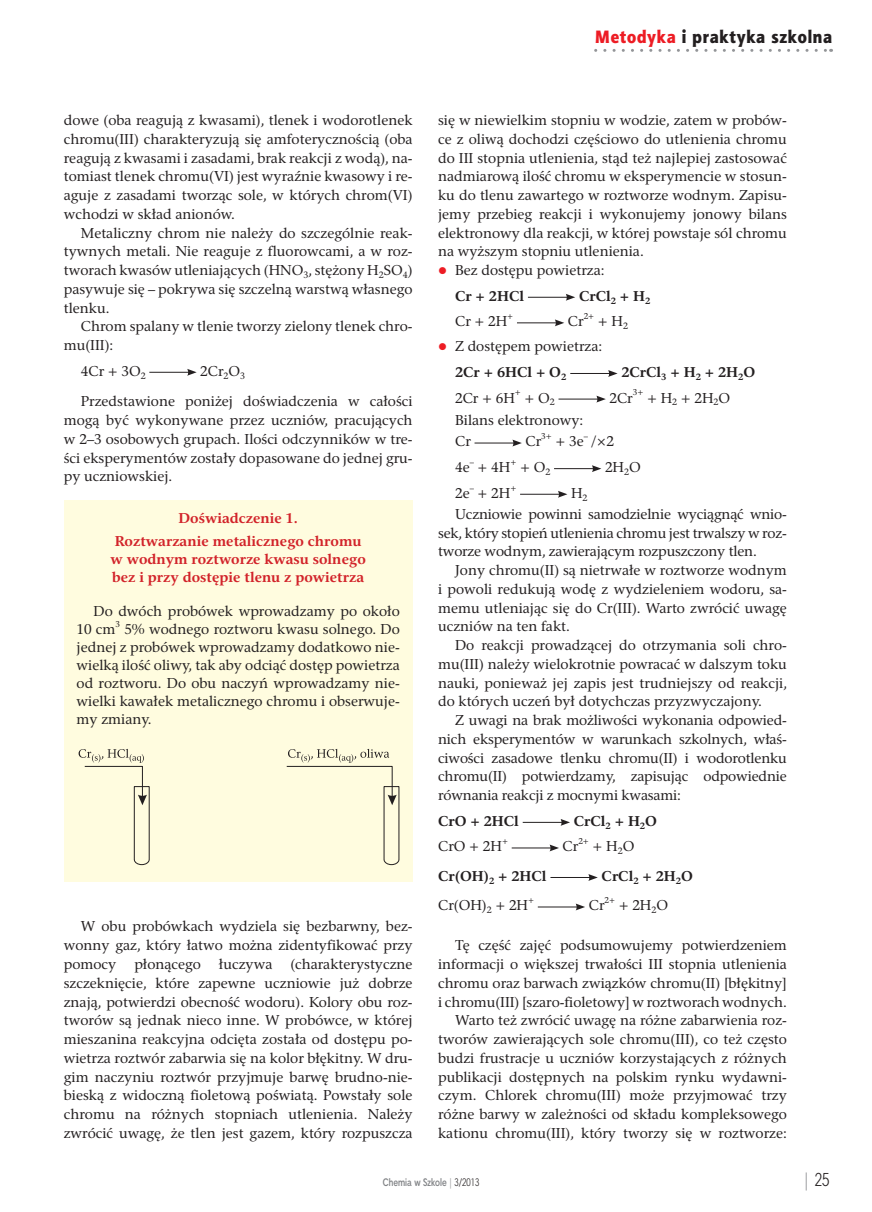
<style>
.page{position:relative;width:872px;height:1212px;background:#fff}
.page>*{position:absolute;margin:0;border:0;box-sizing:border-box;transform-origin:0 0}
.t1{font:18px "Aerton Cnd EFN Black";letter-spacing:.04em;color:#231f20;scale:1.1 1}
.t2{font:18px "Straight Cnd EFN";color:#231f20}
.t3{font:14.25px/18.8px "Rashel EFN";color:#231f20;text-align:justify}
.t4{font:700 14.25px/22.2px "Rashel EFN";color:#d2232a;text-align:center}
.t5{font:700 14.25px "Rashel EFN";color:#231f20}
.t6{font:700 10.5px "Straight Cnd EFN";color:#808285}
.t7{font:8.55px "Rashel EFN";color:#231f20}
.s1{color:#ed1c24}
.s2{font-weight:700}
.s3{font-weight:400;color:#939598}
.s4{font-weight:400;color:#231f20}
.s5{color:#939598}
</style>
<div class="page">
<svg style="left:595px;top:49px;width:236px;height:3px"></svg>
<hr style="left:149px;top:372px;width:40px;height:1px;background:#231f20">
<svg style="left:187px;top:369px;width:10px;height:7px"></svg>
<hr style="left:528px;top:297px;width:40px;height:1px;background:#231f20">
<svg style="left:566px;top:294px;width:9px;height:7px"></svg>
<hr style="left:517px;top:322px;width:40px;height:1px;background:#231f20">
<svg style="left:555px;top:319px;width:9px;height:7px"></svg>
<hr style="left:570px;top:373px;width:40px;height:1px;background:#231f20">
<svg style="left:608px;top:370px;width:9px;height:7px"></svg>
<hr style="left:558px;top:399px;width:40px;height:1px;background:#231f20">
<svg style="left:596px;top:396px;width:10px;height:6px"></svg>
<hr style="left:474px;top:443px;width:41px;height:1px;background:#231f20">
<svg style="left:512px;top:440px;width:10px;height:6px"></svg>
<hr style="left:554px;top:468px;width:40px;height:1px;background:#231f20">
<svg style="left:592px;top:465px;width:9px;height:7px"></svg>
<hr style="left:520px;top:494px;width:40px;height:1px;background:#231f20">
<svg style="left:558px;top:491px;width:9px;height:7px"></svg>
<hr style="left:523px;top:822px;width:40px;height:1px;background:#231f20">
<svg style="left:560px;top:819px;width:10px;height:7px"></svg>
<hr style="left:511px;top:847px;width:41px;height:1px;background:#231f20">
<svg style="left:549px;top:844px;width:10px;height:7px"></svg>
<hr style="left:550px;top:877px;width:40px;height:1px;background:#231f20">
<svg style="left:588px;top:874px;width:10px;height:7px"></svg>
<hr style="left:538px;top:906px;width:40px;height:1px;background:#231f20">
<svg style="left:575px;top:903px;width:10px;height:7px"></svg>
<div style="left:64px;top:500px;width:348px;height:381px;background:#fffcdf"></div>
<svg style="left:79px;top:749px;width:71px;height:116px"></svg>
<svg style="left:286px;top:749px;width:114px;height:116px"></svg>
<p class="t1" style="left:595px;top:30px;width:217px"><span class="s1">Metodyka</span> i praktyka szkolna</p>
<p class="t3" style="left:64px;top:112px;width:350px">dowe (oba reagują z kwasami), tlenek i wodorotlenek chromu(III) charakteryzują się amfoterycznością (oba reagują z kwasami i zasadami, brak reakcji z wodą), na&shy;tomiast tlenek chromu(VI) jest wyraźnie kwasowy i re&shy;aguje z zasadami tworząc sole, w których chrom(VI) wchodzi w skład anionów.</p>
<p class="t3" style="left:64px;top:225px;width:350px;text-indent:17px">Metaliczny chrom nie należy do szczególnie reak&shy;tywnych metali. Nie reaguje z fluorowcami, a w roz&shy;tworach kwasów utleniających (HNO<sub>3</sub>, stężony H<sub>2</sub>SO<sub>4</sub>) pasywuje się – pokrywa się szczelną warstwą własnego tlenku.</p>
<p class="t3" style="left:64px;top:318px;width:350px;text-indent:17px">Chrom spalany w tlenie tworzy zielony tlenek chro&shy;mu(III):</p>
<p class="t3" style="left:81px;top:363px;width:66px">4Cr + 3O<sub>2</sub></p>
<p class="t3" style="left:81px;top:357px;width:333px;line-height:30.6px;text-indent:119px">2Cr<sub>2</sub>O<sub>3<br></sub>Przedstawione poniżej doświadczenia w całości</p>
<p class="t3" style="left:64px;top:412px;width:350px">mogą być wykonywane przez uczniów, pracujących w 2–3 osobowych grupach. Ilości odczynników w tre&shy;ści eksperymentów zostały dopasowane do jednej gru&shy;py uczniowskiej.</p>
<p class="t4" style="left:115px;top:509px;width:248px">Doświadczenie 1.<br>Roztwarzanie metalicznego chromu</p>
<p class="t4" style="left:111px;top:551px;width:257px;line-height:18px;text-align:left">w wodnym roztworze kwasu solnego bez i przy dostępie tlenu z powietrza</p>
<p class="t3" style="left:77px;top:604px;width:325px;line-height:18px;text-indent:17px">Do dwóch probówek wprowadzamy po około<br>10 cm</p>
<p class="t7" style="left:116px;top:621px;width:6px">3</p>
<p class="t3" style="left:77px;top:622px;width:325px;line-height:18px;text-indent:48px">5% wodnego roztworu kwasu solnego. Do jednej z probówek wprowadzamy dodatkowo nie&shy;wielką ilość oliwy, tak aby odciąć dostęp powietrza od roztworu. Do obu naczyń wprowadzamy nie&shy;wielki kawałek metalicznego chromu i obserwuje&shy;my zmiany.</p>
<p class="t3" style="left:64px;top:919px;width:350px;text-indent:17px">W obu probówkach wydziela się bezbarwny, bez&shy;wonny gaz, który łatwo można zidentyfikować przy pomocy</p>
<p class="t3" style="left:134px;top:956px;width:68px">płonącego</p>
<p class="t3" style="left:219px;top:956px;width:55px">łuczywa</p>
<p class="t3" style="left:64px;top:956px;width:350px;text-indent:226px">(charakterystyczne szczeknięcie, które zapewne uczniowie już dobrze znają, potwierdzi obecność wodoru). Kolory obu roz&shy;tworów są jednak nieco inne. W probówce, w której mieszanina reakcyjna odcięta została od dostępu po&shy;wietrza roztwór zabarwia się na kolor błękitny. W dru&shy;gim naczyniu roztwór przyjmuje barwę brudno-nie&shy;bieską z widoczną fioletową poświatą. Powstały sole chromu na różnych stopniach utlenienia. Należy zwrócić uwagę, że tlen jest gazem, który rozpuszcza</p>
<p class="t3" style="left:438px;top:112px;width:350px">się w niewielkim stopniu w wodzie, zatem w probów-</p>
<p class="t3" style="left:438px;top:131px;width:350px">ce z oliwą dochodzi częściowo do utlenienia chromu</p>
<p class="t3" style="left:438px;top:150px;width:350px">do III stopnia utlenienia, stąd też najlepiej zastosować</p>
<p class="t3" style="left:438px;top:168px;width:350px">nadmiarową ilość chromu w eksperymencie w stosun-</p>
<p class="t3" style="left:438px;top:187px;width:350px">ku do tlenu zawartego w roztworze wodnym. Zapisu-</p>
<p class="t3" style="left:438px;top:206px;width:350px">jemy przebieg reakcji i wykonujemy jonowy bilans</p>
<p class="t3" style="left:438px;top:225px;width:350px">elektronowy dla reakcji, w której powstaje sól chromu</p>
<p class="t3" style="left:438px;top:243px;width:207px">na wyższym stopniu utlenienia.</p>
<p class="t3" style="left:455px;top:262px;width:151px">Bez dostępu powietrza:</p>
<p class="t5" style="left:455px;top:290px;width:70px">Cr + 2HCl</p>
<p class="t5" style="left:579px;top:290px;width:73px">CrCl<sub>2</sub> + H<sub>2</sub></p>
<p class="t3" style="left:455px;top:313px;width:54px">Cr + 2H</p>
<p class="t7" style="left:507px;top:313px;width:8px">+</p>
<p class="t3" style="left:568px;top:313px;width:17px">Cr</p>
<p class="t7" style="left:583px;top:313px;width:12px">2+</p>
<p class="t3" style="left:455px;top:310px;width:174px;line-height:25.3px;text-align:left;text-indent:143px">+ H<sub>2<br></sub>Z dostępem powietrza:<br><span class="s2">2Cr + 6HCl + O</span><sub>2</sub></p>
<p class="t5" style="left:621px;top:366px;width:135px">2CrCl<sub>3</sub> + H<sub>2</sub> + 2H<sub>2</sub>O</p>
<p class="t3" style="left:455px;top:390px;width:61px">2Cr + 6H</p>
<p class="t7" style="left:515px;top:389px;width:8px">+</p>
<p class="t3" style="left:524px;top:390px;width:32px">+ O<sub>2</sub></p>
<p class="t3" style="left:609px;top:390px;width:25px">2Cr</p>
<p class="t7" style="left:633px;top:389px;width:12px">3+</p>
<p class="t3" style="left:647px;top:390px;width:85px">+ H<sub>2</sub> + 2H<sub>2</sub>O</p>
<p class="t3" style="left:455px;top:411px;width:130px;line-height:21.3px">Bilans elektronowy:<br>Cr</p>
<p class="t3" style="left:525px;top:434px;width:17px">Cr</p>
<p class="t7" style="left:541px;top:433px;width:12px">3+</p>
<p class="t3" style="left:555px;top:434px;width:30px">+ 3e</p>
<p class="t7" style="left:584px;top:433px;width:6px">–</p>
<p class="t3" style="left:591px;top:434px;width:24px">/×2</p>
<p class="t3" style="left:455px;top:459px;width:16px">4e</p>
<p class="t7" style="left:470px;top:459px;width:6px">–</p>
<p class="t3" style="left:477px;top:459px;width:34px">+ 4H</p>
<p class="t7" style="left:510px;top:459px;width:8px">+</p>
<p class="t3" style="left:520px;top:459px;width:32px">+ O<sub>2</sub></p>
<p class="t3" style="left:605px;top:459px;width:37px">2H<sub>2</sub>O</p>
<p class="t3" style="left:455px;top:485px;width:16px">2e</p>
<p class="t7" style="left:470px;top:484px;width:6px">–</p>
<p class="t3" style="left:477px;top:485px;width:34px">+ 2H</p>
<p class="t7" style="left:510px;top:484px;width:8px">+</p>
<p class="t3" style="left:455px;top:484px;width:333px;line-height:21.1px;text-indent:116px">H<sub>2<br></sub>Uczniowie powinni samodzielnie wyciągnąć wnio-</p>
<p class="t3" style="left:438px;top:525px;width:350px">sek, który stopień utlenienia chromu jest trwalszy w roz&shy;tworze wodnym, zawierającym rozpuszczony tlen.</p>
<p class="t3" style="left:438px;top:562px;width:350px;text-indent:17px">Jony chromu(II) są nietrwałe w roztworze wodnym i powoli redukują wodę z wydzieleniem wodoru, sa&shy;memu utleniając się do Cr(III). Warto zwrócić uwagę uczniów na ten fakt.</p>
<p class="t3" style="left:438px;top:637px;width:350px;text-indent:17px">Do reakcji prowadzącej do otrzymania soli chro&shy;mu(III) należy wielokrotnie powracać w dalszym toku nauki, ponieważ jej zapis jest trudniejszy od reakcji, do których uczeń był dotychczas przyzwyczajony.</p>
<p class="t3" style="left:438px;top:712px;width:350px;text-indent:17px">Z uwagi na brak możliwości wykonania odpowied&shy;nich eksperymentów w warunkach szkolnych, właś&shy;ciwości zasadowe tlenku chromu(II) i wodorotlenku chromu(II) potwierdzamy, zapisując odpowiednie równania reakcji z mocnymi kwasami:</p>
<p class="t5" style="left:438px;top:815px;width:82px">CrO + 2HCl</p>
<p class="t5" style="left:574px;top:815px;width:85px">CrCl<sub>2</sub> + H<sub>2</sub>O</p>
<p class="t3" style="left:438px;top:838px;width:65px">CrO + 2H</p>
<p class="t7" style="left:502px;top:838px;width:8px">+</p>
<p class="t3" style="left:562px;top:838px;width:17px">Cr</p>
<p class="t7" style="left:578px;top:838px;width:12px">2+</p>
<p class="t3" style="left:592px;top:838px;width:43px">+ H<sub>2</sub>O</p>
<p class="t5" style="left:438px;top:870px;width:110px">Cr(OH)<sub>2</sub> + 2HCl</p>
<p class="t5" style="left:601px;top:870px;width:93px">CrCl<sub>2</sub> + 2H<sub>2</sub>O</p>
<p class="t3" style="left:438px;top:897px;width:91px">Cr(OH)<sub>2</sub> + 2H</p>
<p class="t7" style="left:528px;top:897px;width:8px">+</p>
<p class="t3" style="left:589px;top:897px;width:17px">Cr</p>
<p class="t7" style="left:604px;top:897px;width:12px">2+</p>
<p class="t3" style="left:618px;top:897px;width:51px">+ 2H<sub>2</sub>O</p>
<p class="t3" style="left:438px;top:937px;width:350px;text-align:right">Tę część zajęć podsumowujemy potwierdzeniem informacji o większej trwałości III stopnia utlenienia chromu oraz barwach związków chromu(II) [błękitny] i chromu(III) [szaro-fioletowy] w roztworach wodnych.<br>Warto też zwrócić uwagę na różne zabarwienia roz&shy;tworów zawierających sole chromu(III), co też często budzi frustracje u uczniów korzystających z różnych publikacji dostępnych na polskim rynku wydawni&shy;czym. Chlorek chromu(III) może przyjmować trzy różne barwy w zależności od składu kompleksowego kationu chromu(III), który tworzy się w roztworze:</p>
<p class="t6" style="left:383px;top:1178px;width:98px">Chemia w Szkole <span class="s3">|</span> <span class="s4">3/2013</span></p>
<p class="t2" style="left:803px;top:1172px;width:27px"><span class="s5">|</span> 25</p>
</div>
